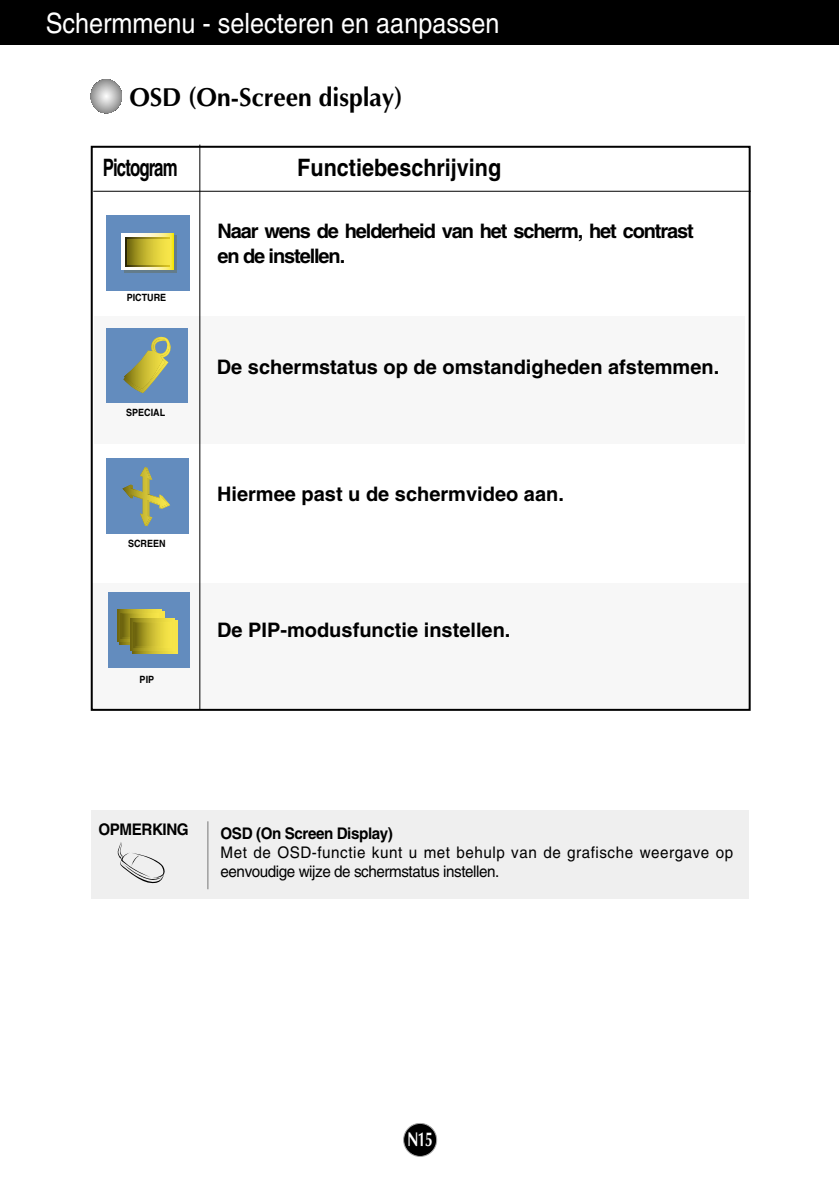
<style>
.page{position:relative;width:839px;height:1189px;background:#fff}
.page>*{position:absolute;margin:0;border:0;box-sizing:border-box;transform-origin:0 0}
.t1{font:28px "Helvetica";color:#fff;scale:.9 1}
.t2{font:700 26px "Optima";color:#000;scale:.95 1}
.t3{font:700 24px "Helvetica";color:#000;scale:.9 1}
.t4{font:700 24px "Helvetica";letter-spacing:-.055em;color:#000;scale:.7 1}
.t5{font:700 20px "Helvetica";color:#000}
.t6{font:700 20px/24px "Helvetica";letter-spacing:-.055em;color:#000}
.t7{font:700 20px "Optima";color:#fff;scale:.7 1}
.t8{font:16px/19.2px "Helvetica";letter-spacing:.035em;color:#000;scale:.95 1}
.t9{font:700 16px "Helvetica";letter-spacing:-.03em;color:#000;scale:.95 1}
.t10{font:700 10px "Helvetica";color:#000;scale:.9 1}
</style>
<div class="page">
<div style="left:91px;top:583px;width:659px;height:127px;background:#f7f7f7"></div>
<div style="left:108px;top:593px;width:81px;height:75px;background:#638cbe"></div>
<svg style="left:119px;top:611px;width:45px;height:33px"></svg>
<svg style="left:117px;top:610px;width:45px;height:32px"></svg>
<svg style="left:121px;top:613px;width:37px;height:25px"></svg>
<svg style="left:123px;top:615px;width:35px;height:22px"></svg>
<svg style="left:132px;top:620px;width:45px;height:33px"></svg>
<svg style="left:130px;top:619px;width:44px;height:32px"></svg>
<svg style="left:134px;top:622px;width:37px;height:25px"></svg>
<svg style="left:135px;top:624px;width:36px;height:22px"></svg>
<div style="left:403px;top:1123px;width:33px;height:33px;background:#000;border-radius:50%"></div>
<div style="left:403px;top:1123px;width:34px;height:34px;border:2px solid #a5a5a5;border-radius:50%"></div>
<div style="left:0;top:0;width:839px;height:45px;background:#000"></div>
<svg style="left:91px;top:79px;width:31px;height:34px"></svg>
<div style="left:94px;top:316px;width:651px;height:127px;background:#f7f7f7"></div>
<hr style="left:93px;top:191px;width:657px;height:1px;background:#000">
<hr style="left:199px;top:145px;width:1px;height:564px;background:#000">
<div style="left:106px;top:328px;width:82px;height:75px;background:#638cbe"></div>
<svg style="left:123px;top:336px;width:48px;height:57px"></svg>
<div style="left:106px;top:216px;width:83px;height:75px;background:#638cbe"></div>
<div style="left:124px;top:235px;width:52px;height:38px;background:linear-gradient(to right,#637c8b,#637c8b)"></div>
<svg style="left:122px;top:234px;width:51px;height:36px"></svg>
<svg style="left:126px;top:238px;width:43px;height:28px"></svg>
<svg style="left:128px;top:239px;width:41px;height:25px"></svg>
<div style="left:107px;top:458px;width:81px;height:75px;background:#638cbe"></div>
<svg style="left:122px;top:467px;width:48px;height:59px"></svg>
<div style="left:91px;top:810px;width:657px;height:89px;background:#efefef"></div>
<svg style="left:117px;top:842px;width:48px;height:41px"></svg>
<hr style="left:207px;top:821px;width:1px;height:68px;background:#777">
<h1 class="t1" style="left:46px;top:13px;width:506px">Schermmenu - selecteren en aanpassen</h1>
<h2 class="t2" style="left:129px;top:86px;width:289px">OSD (On-Screen display)</h2>
<p class="t4" style="left:103px;top:158px;width:108px">Pictogram</p>
<p class="t3" style="left:297px;top:158px;width:228px">Functiebeschrijving</p>
<p class="t10" style="left:127px;top:294px;width:45px">PICTURE</p>
<p class="t10" style="left:126px;top:409px;width:45px">SPECIAL</p>
<p class="t10" style="left:128px;top:540px;width:43px">SCREEN</p>
<p class="t10" style="left:140px;top:676px;width:18px">PIP</p>
<p class="t6" style="left:217px;top:221px;width:478px">Naar wens de helderheid van het scherm, het contrast en de instellen.</p>
<p class="t5" style="left:217px;top:359px;width:504px">De schermstatus op de omstandigheden afstemmen.</p>
<p class="t5" style="left:217px;top:486px;width:348px">Hiermee past u de schermvideo aan.</p>
<p class="t5" style="left:217px;top:623px;width:295px">De PIP-modusfunctie instellen.</p>
<p class="t9" style="left:98px;top:824px;width:97px">OPMERKING</p>
<p class="t9" style="left:220px;top:827px;width:183px">OSD (On Screen Display)</p>
<p class="t8" style="left:220px;top:844px;width:541px">Met de OSD-functie kunt u met behulp van de grafische weergave op eenvoudige wijze de schermstatus instellen.</p>
<p class="t7" style="left:407px;top:1131px;width:38px">N15</p>
</div>
